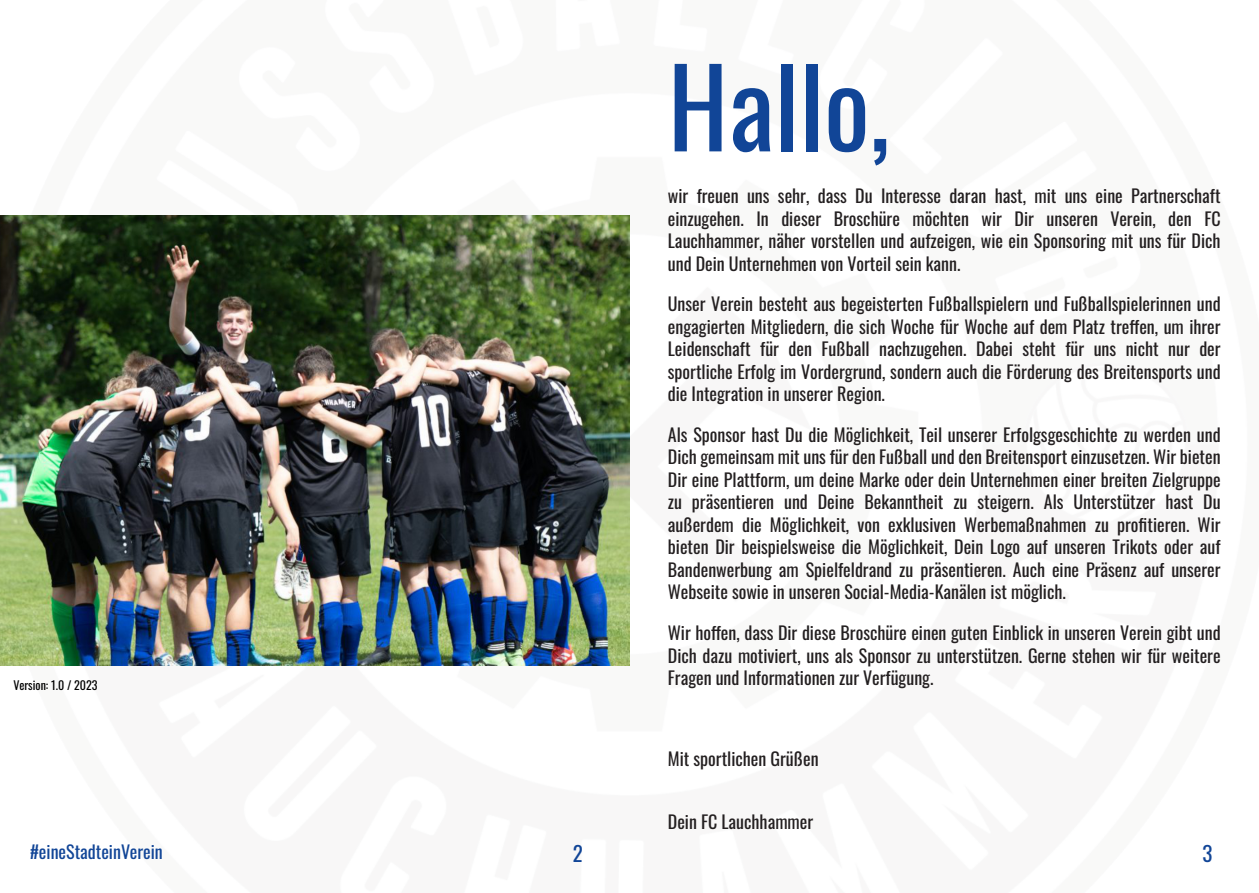
<style>
.page{position:relative;width:1259px;height:893px;background:#fff}
.page>*{position:absolute;margin:0;border:0;box-sizing:border-box;transform-origin:0 0}
.t1{font:108px "Oswald";color:#114597}
.t2{font:21px "Oswald";color:#114597}
.t3{font:18px/22.5px "Oswald";color:#231f20;text-align:justify}
.t4{font:18px "Oswald";color:#114597}
.t5{font:12px "Oswald";color:#000}
</style>
<div class="page">
<img style="left:0;top:215px;width:629px;height:450px">
<p class="t5" style="left:13px;top:675px;width:86px">Version: 1.0 / 2023</p>
<h1 class="t1" style="left:668px;top:23px;width:224px">Hallo,</h1>
<p class="t3" style="left:668px;top:184px;width:554px">wir freuen uns sehr, dass Du Interesse daran hast, mit uns eine Partnerschaft einzugehen. In dieser Broschüre möchten wir Dir unseren Verein, den FC Lauchhammer, näher vorstellen und aufzeigen, wie ein Sponsoring mit uns für Dich und Dein Unternehmen von Vorteil sein kann.</p>
<p class="t3" style="left:668px;top:292px;width:554px">Unser Verein besteht aus begeisterten Fußballspielern und Fußballspielerinnen und engagierten Mitgliedern, die sich Woche für Woche auf dem Platz treffen, um ihrer Leidenschaft für den Fußball nachzugehen. Dabei steht für uns nicht nur der sportliche Erfolg im Vordergrund, sondern auch die Förderung des Breitensports und die Integration in unserer Region.</p>
<p class="t3" style="left:668px;top:423px;width:554px">Als Sponsor hast Du die Möglichkeit, Teil unserer Erfolgsgeschichte zu werden und Dich gemeinsam mit uns für den Fußball und den Breitensport einzusetzen. Wir bieten Dir eine Plattform, um deine Marke oder dein Unternehmen einer breiten Zielgruppe zu präsentieren und Deine Bekanntheit zu steigern. Als Unterstützer hast Du außerdem die Möglichkeit, von exklusiven Werbemaßnahmen zu profitieren. Wir bieten Dir beispielsweise die Möglichkeit, Dein Logo auf unseren Trikots oder auf Bandenwerbung am Spielfeldrand zu präsentieren. Auch eine Präsenz auf unserer Webseite sowie in unseren Social-Media-Kanälen ist möglich.</p>
<p class="t3" style="left:668px;top:621px;width:554px">Wir hoffen, dass Dir diese Broschüre einen guten Einblick in unseren Verein gibt und Dich dazu motiviert, uns als Sponsor zu unterstützen. Gerne stehen wir für weitere Fragen und Informationen zur Verfügung.</p>
<p class="t3" style="left:668px;top:747px;width:152px">Mit sportlichen Grüßen</p>
<p class="t3" style="left:668px;top:810px;width:147px">Dein FC Lauchhammer</p>
<p class="t4" style="left:30px;top:838px;width:134px">#eineStadteinVerein</p>
<p class="t2" style="left:573px;top:837px;width:12px">2</p>
<p class="t2" style="left:1202px;top:837px;width:12px">3</p>
</div>
